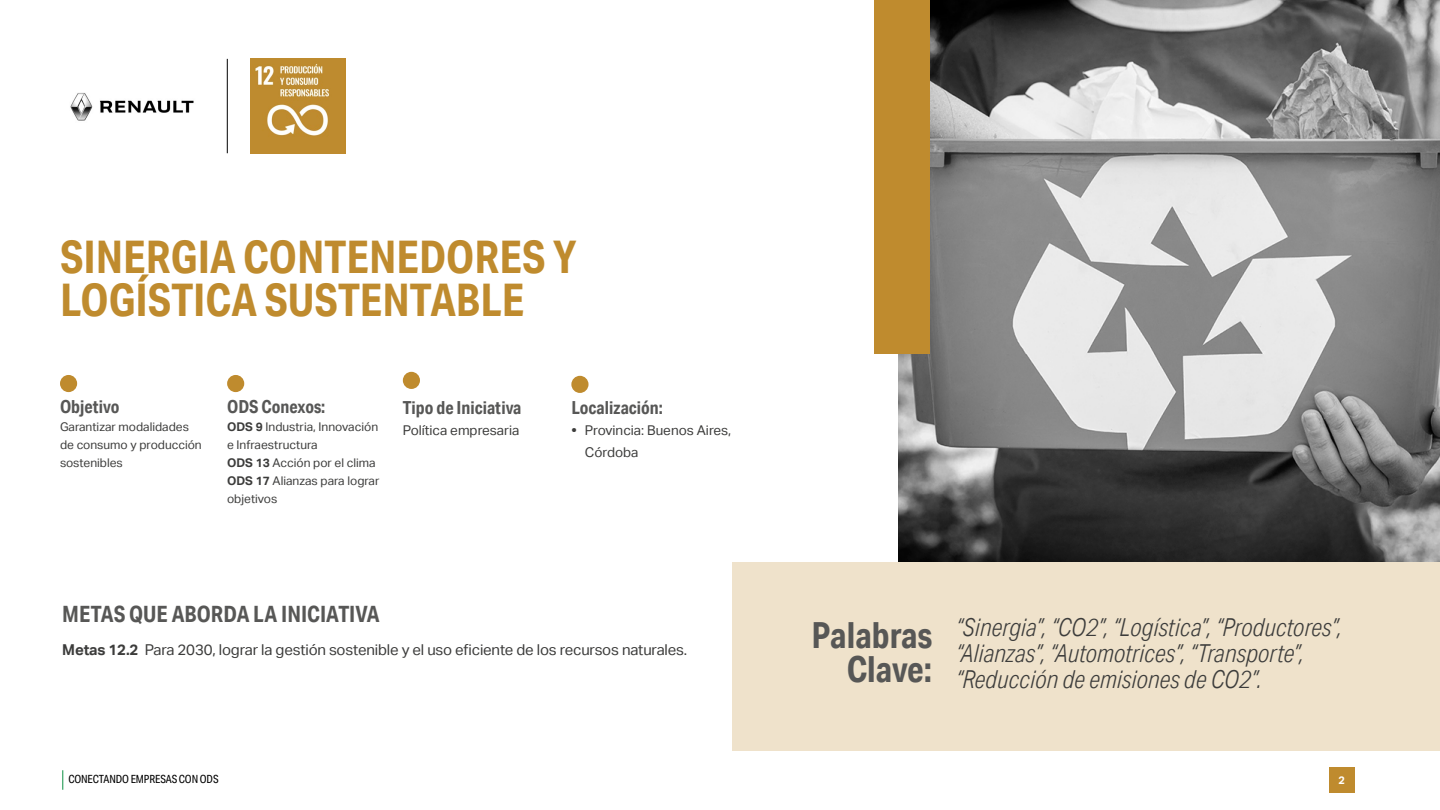
<style>
.page{position:relative;width:1440px;height:810px;background:#fff}
.page>*{position:absolute;margin:0;border:0;box-sizing:border-box;transform-origin:0 0}
.t1{font:700 45px/42.8px "Aktiv Grotesk Cd";color:#bf8b2e}
.t2{font:700 36px/33.8px "Aktiv Grotesk Cd";color:#575756;text-align:right}
.t3{font:italic 300 24.75px/26.2px "Aktiv Grotesk Cd";color:#3c3c3b}
.t4{font:700 22.5px "Aktiv Grotesk Cd";color:#575756}
.t5{font:700 18px "Aktiv Grotesk Cd";color:#575756}
.t6{font:15px "Aktiv Grotesk";letter-spacing:-.01em;color:#3c3c3b}
.t7{font:13.5px/21.8px "Aktiv Grotesk";color:#3c3c3b}
.t8{font:12px/18px "Aktiv Grotesk";color:#3c3c3b}
.t9{font:11.25px "Aktiv Grotesk Cd";letter-spacing:-.01em;color:#000}
.t10{font:700 10.88px "Aktiv Grotesk";color:#fff}
.s1{font-weight:700}
</style>
<div class="page">
<svg style="left:62px;top:770px;width:1px;height:20px"></svg>
<div style="left:1329px;top:767px;width:25px;height:26px;background:#bf8b2e"></div>
<img style="left:898px;top:0;width:542px;height:562px">
<div style="left:874px;top:0;width:56px;height:354px;background:#bf8b2e"></div>
<img style="left:251px;top:59px;width:94px;height:95px">
<hr style="left:227px;top:59px;width:1px;height:94px;background:#000">
<div style="left:732px;top:562px;width:708px;height:189px;background:#efe2cb"></div>
<div style="left:60px;top:375px;width:17px;height:17px;background:#bf8b2e;border-radius:50%"></div>
<div style="left:571px;top:376px;width:18px;height:17px;background:#bf8b2e;border-radius:50%"></div>
<div style="left:227px;top:375px;width:17px;height:17px;background:#bf8b2e;border-radius:50%"></div>
<div style="left:403px;top:372px;width:17px;height:17px;background:#bf8b2e;border-radius:50%"></div>
<img style="left:70px;top:92px;width:124px;height:29px">
<p class="t1" style="left:60px;top:235px;width:518px">SINERGIA CONTENEDORES Y<br>LOGÍSTICA SUSTENTABLE</p>
<p class="t5" style="left:60px;top:395px;width:61px">Objetivo</p>
<p class="t8" style="left:60px;top:418px;width:143px">Garantizar modalidades de consumo y producción sostenibles</p>
<p class="t5" style="left:227px;top:395px;width:100px">ODS Conexos:</p>
<p class="t8" style="left:227px;top:418px;width:153px"><span class="s1">ODS 9</span> Industria, Innovación e Infraestructura</p>
<p class="t8" style="left:227px;top:454px;width:150px"><span class="s1">ODS 13</span> Acción por el clima</p>
<p class="t8" style="left:227px;top:472px;width:154px"><span class="s1">ODS 17</span> Alianzas para lograr objetivos</p>
<p class="t5" style="left:403px;top:396px;width:120px">Tipo de Iniciativa</p>
<p class="t7" style="left:403px;top:420px;width:118px">Política empresaria</p>
<p class="t4" style="left:62px;top:600px;width:319px">METAS QUE ABORDA LA INICIATIVA</p>
<p class="t5" style="left:571px;top:396px;width:93px">Localización:</p>
<p class="t7" style="left:585px;top:420px;width:148px;text-indent:-14px"><span class="s1">•</span> Provincia: Buenos Aires,<br>Córdoba</p>
<p class="t6" style="left:62px;top:641px;width:627px"><span class="s1">Metas 12.2</span> Para 2030, lograr la gestión sostenible y el uso eficiente de los recursos naturales.</p>
<p class="t2" style="left:811px;top:618px;width:122px">Palabras<br>Clave:</p>
<p class="t3" style="left:956px;top:614px;width:388px">“Sinergia”, “CO2”, “Logística”, “Productores”, “Alianzas”, “Automotrices”, “Transporte”, “Reducción de emisiones de CO2”.</p>
<p class="t9" style="left:68px;top:773px;width:152px">CONECTANDO EMPRESAS CON ODS</p>
<p class="t10" style="left:1338px;top:774px;width:8px">2</p>
</div>
